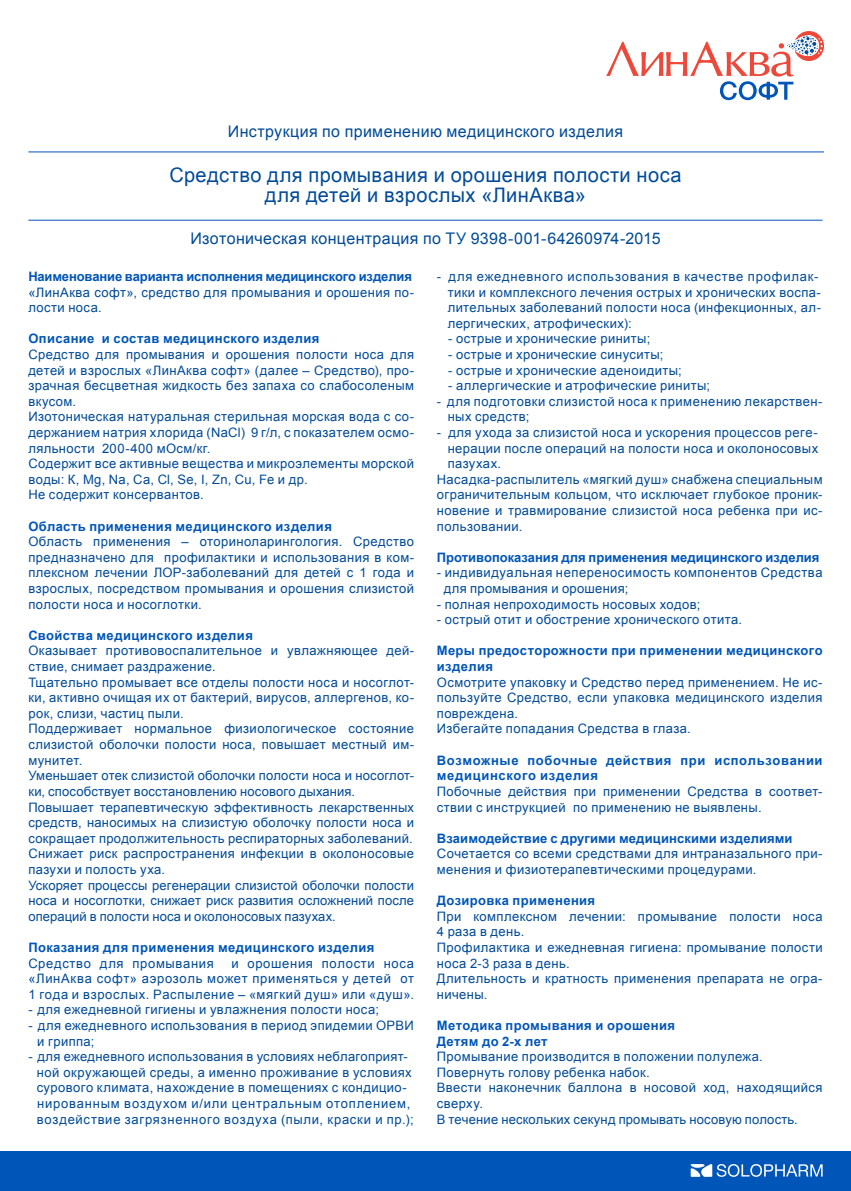
<style>
.page{position:relative;width:851px;height:1191px;background:#fff}
.page>*{position:absolute;margin:0;border:0;box-sizing:border-box;transform-origin:0 0}
.t1{font:20px/20px "Arial";letter-spacing:.02em;color:#004a97;text-align:center}
.t2{font:16px "Arial";letter-spacing:.025em;color:#004a97}
.t3{font:13px/15.6px "Arial";letter-spacing:.03em;color:#004a97}
.t4{font:700 13px/15.6px "Arial";letter-spacing:.025em;color:#0055b8}
.t5{font:700 13px/15.6px "Arial";letter-spacing:.05em;color:#0055b8}
.t6{font:700 13px "Arial";letter-spacing:-.01em;color:#0055b8}
.t7{font:700 13px "Arial";color:#0055b8}
.t8{font:13px "Arial";letter-spacing:.05em;color:#004a97}
</style>
<div class="page">
<div style="left:0;top:1151px;width:850px;height:40px;background:#0055b8"></div>
<svg style="left:690px;top:1164px;width:132px;height:12px"></svg>
<hr style="left:28px;top:151px;width:795px;height:1px;background:#0055b8">
<hr style="left:28px;top:220px;width:794px;height:1px;background:#0055b8">
<svg style="left:606px;top:31px;width:217px;height:69px"></svg>
<p class="t2" style="left:228px;top:120px;width:396px">Инструкция по применению медицинского изделия</p>
<h1 class="t1" style="left:169px;top:165px;width:513px">Средство для промывания и орошения полости носа для детей и взрослых «ЛинАква»</h1>
<p class="t2" style="left:190px;top:228px;width:471px">Изотоническая концентрация по ТУ 9398-001-64260974-2015</p>
<p class="t6" style="left:28px;top:268px;width:385px">Наименование варианта исполнения медицинского изделия</p>
<p class="t3" style="left:28px;top:284px;width:387px">«ЛинАква софт», средство для промывания и орошения по&shy;лости носа.</p>
<p class="t4" style="left:28px;top:331px;width:292px">Описание и состав медицинского изделия</p>
<p class="t3" style="left:28px;top:347px;width:387px">Средство для промывания и орошения полости носа для детей и взрослых «ЛинАква софт» (далее – Средство), про&shy;зрачная бесцветная жидкость без запаха со слабосоленым вкусом.<br>Изотоническая натуральная стерильная морская вода с со&shy;держанием натрия хлорида (NaCl) 9 г/л, с показателем осмо&shy;ляльности 200-400 мОсм/кг.<br>Содержит все активные вещества и микроэлементы морской воды: К, Mg, Na, Са, Cl, Se, I, Zn, Cu, Fe и др.<br>Не содержит консервантов.</p>
<p class="t4" style="left:28px;top:518px;width:305px">Область применения медицинского изделия</p>
<p class="t3" style="left:28px;top:534px;width:387px;text-align:justify">Область применения – оториноларингология. Средство предназначено для профилактики и использования в ком&shy;плексном лечении ЛОР-заболеваний для детей с 1 года и взрослых, посредством промывания и орошения слизистой полости носа и носоглотки.</p>
<p class="t4" style="left:28px;top:628px;width:226px">Свойства медицинского изделия</p>
<p class="t3" style="left:28px;top:643px;width:387px">Оказывает противовоспалительное и увлажняющее дей&shy;ствие, снимает раздражение.<br>Тщательно промывает все отделы полости носа и носоглот&shy;ки, активно очищая их от бактерий, вирусов, аллергенов, ко&shy;рок, слизи, частиц пыли.<br>Поддерживает нормальное физиологическое состояние слизистой оболочки полости носа, повышает местный им&shy;мунитет.<br>Уменьшает отек слизистой оболочки полости носа и носоглот&shy;ки, способствует восстановлению носового дыхания.<br>Повышает терапевтическую эффективность лекарственных средств, наносимых на слизистую оболочку полости носа и сокращает продолжительность респираторных заболеваний.<br>Снижает риск распространения инфекции в околоносовые пазухи и полость уха.<br>Ускоряет процессы регенерации слизистой оболочки полости носа и носоглотки, снижает риск развития осложнений после операций в полости носа и околоносовых пазухах.</p>
<p class="t4" style="left:28px;top:940px;width:347px">Показания для применения медицинского изделия</p>
<p class="t8" style="left:28px;top:954px;width:187px">Средство для промывания</p>
<p class="t3" style="left:28px;top:955px;width:387px;text-align:justify;text-indent:203px">и орошения полости носа «ЛинАква софт» аэрозоль может применяться у детей от 1 года и взрослых. Распыление – «мягкий душ» или «душ».</p>
<p class="t3" style="left:28px;top:1002px;width:352px">- для ежедневной гигиены и увлажнения полости носа;</p>
<p class="t3" style="left:37px;top:1017px;width:378px;text-indent:-9px">- для ежедневного использования в период эпидемии ОРВИ и гриппа;</p>
<p class="t3" style="left:37px;top:1049px;width:378px;text-indent:-8px">- для ежедневного использования в условиях неблагоприят&shy;ной окружающей среды, а именно проживание в условиях сурового климата, нахождение в помещениях с кондицио&shy;нированным воздухом и/или центральным отоплением, воздействие загрязненного воздуха (пыли, краски и пр.);</p>
<p class="t3" style="left:447px;top:269px;width:375px;text-indent:-11px">- для ежедневного использования в качестве профилак&shy;тики и комплексного лечения острых и хронических воспа&shy;лительных заболеваний полости носа (инфекционных, ал&shy;лергических, атрофических):</p>
<p class="t3" style="left:448px;top:331px;width:203px">- острые и хронические риниты;</p>
<p class="t3" style="left:448px;top:347px;width:217px">- острые и хронические синуситы;</p>
<p class="t3" style="left:448px;top:362px;width:235px">- острые и хронические аденоидиты;</p>
<p class="t3" style="left:448px;top:378px;width:263px">- аллергические и атрофические риниты;</p>
<p class="t3" style="left:447px;top:393px;width:376px;text-indent:-11px">- для подготовки слизистой носа к применению лекарствен&shy;ных средств;</p>
<p class="t3" style="left:437px;top:425px;width:382px">- для ухода за слизистой носа и ускорения процессов реге-</p>
<p class="t3" style="left:447px;top:440px;width:372px">нерации после операций на полости носа и околоносовых</p>
<p class="t3" style="left:447px;top:456px;width:55px">пазухах.</p>
<p class="t3" style="left:437px;top:471px;width:387px">Насадка-распылитель «мягкий душ» снабжена специальным</p>
<p class="t3" style="left:437px;top:487px;width:387px">ограничительным кольцом, что исключает глубокое проник-</p>
<p class="t3" style="left:437px;top:503px;width:387px">новение и травмирование слизистой носа ребенка при ис-</p>
<p class="t3" style="left:437px;top:518px;width:87px">пользовании.</p>
<p class="t7" style="left:437px;top:548px;width:384px">Противопоказания для применения медицинского изделия</p>
<p class="t3" style="left:444px;top:565px;width:380px;text-indent:-7px">- индивидуальная непереносимость компонентов Средства для промывания и орошения;</p>
<p class="t3" style="left:437px;top:596px;width:265px">- полная непроходимость носовых ходов;</p>
<p class="t3" style="left:437px;top:612px;width:306px">- острый отит и обострение хронического отита.</p>
<p class="t4" style="left:437px;top:643px;width:387px">Меры предосторожности при применении медицинского изделия</p>
<p class="t3" style="left:437px;top:674px;width:387px">Осмотрите упаковку и Средство перед применением. Не ис&shy;пользуйте Средство, если упаковка медицинского изделия повреждена.<br>Избегайте попадания Средства в глаза.</p>
<p class="t5" style="left:437px;top:752px;width:387px">Возможные побочные действия при использовании медицинского изделия</p>
<p class="t3" style="left:437px;top:783px;width:387px">Побочные действия при применении Средства в соответ&shy;ствии с инструкцией по применению не выявлены.</p>
<p class="t4" style="left:437px;top:830px;width:357px">Взаимодействие с другими медицинскими изделиями</p>
<p class="t3" style="left:437px;top:846px;width:387px">Сочетается со всеми средствами для интраназального при&shy;менения и физиотерапевтическими процедурами.</p>
<p class="t4" style="left:437px;top:893px;width:160px">Дозировка применения</p>
<p class="t3" style="left:437px;top:908px;width:387px">При комплексном лечении: промывание полости носа 4 раза в день.<br>Профилактика и ежедневная гигиена: промывание полости носа 2-3 раза в день.<br>Длительность и кратность применения препарата не огра&shy;ничены.</p>
<p class="t4" style="left:437px;top:1018px;width:240px">Методика промывания и орошения<br>Детям до 2-х лет</p>
<p class="t3" style="left:437px;top:1049px;width:387px">Промывание производится в положении полулежа.<br>Повернуть голову ребенка набок.<br>Ввести наконечник баллона в носовой ход, находящийся сверху.<br>В течение нескольких секунд промывать носовую полость.</p>
</div>
